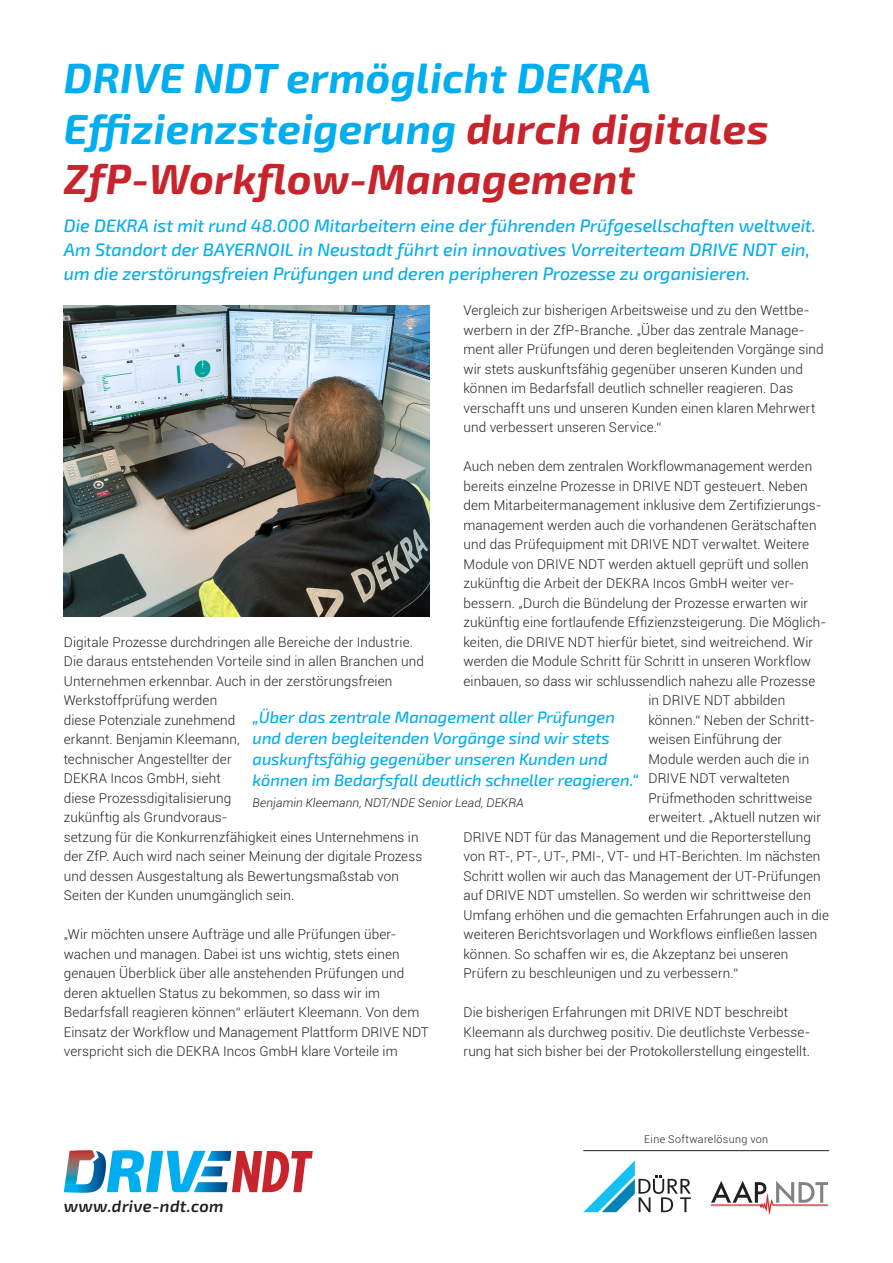
<style>
.page{position:relative;width:893px;height:1263px;background:#fff}
.page>*{position:absolute;margin:0;border:0;box-sizing:border-box;transform-origin:0 0}
.t1{font:italic 700 42px/50.4px "Exo 2";letter-spacing:.01em;color:#00aeef}
.Intro{font:italic 500 18px/24px "Exo 2";color:#00aeef}
.Intro-2{font:italic 500 16.5px/21px "Exo 2";color:#00aeef}
.t2{font:italic 600 16.5px "Exo 2";letter-spacing:.025em;color:#231f20}
.Copy{font:300 13.5px/19.5px "Roboto";letter-spacing:.01em;color:#231f20}
.Copy-2{font:italic 300 12px "Roboto";letter-spacing:.01em;color:#231f20}
.t3{font:300 10.8px "Roboto";letter-spacing:.03em;color:#231f20}
.s1{color:#c8242b}
</style>
<div class="page">
<img style="left:64px;top:305px;width:365px;height:312px">
<svg style="left:64px;top:1150px;width:249px;height:43px"></svg>
<svg style="left:711px;top:1181px;width:118px;height:34px"></svg>
<svg style="left:583px;top:1160px;width:108px;height:52px"></svg>
<hr style="left:583px;top:1150px;width:246px;height:1px;background:#231f20">
<p class="t1" style="left:64px;top:51px;width:706px">DRIVE NDT ermöglicht DEKRA<br>Effizienzsteigerung <span class="s1">durch digitales<br>ZfP-Workflow-Management</span></p>
<p class="Intro" style="left:64px;top:213px;width:754px">Die DEKRA ist mit rund 48.000 Mitarbeitern eine der führenden Prüfgesellschaften weltweit.<br>Am Standort der BAYERNOIL in Neustadt führt ein innovatives Vorreiterteam DRIVE NDT ein, um die zerstörungsfreien Prüfungen und deren peripheren Prozesse zu organisieren.</p>
<p class="Copy" style="left:463px;top:300px;width:362px">Vergleich zur bisherigen Arbeitsweise und zu den Wettbe&shy;werbern in der ZfP-Branche. „Über das zentrale Manage&shy;ment aller Prüfungen und deren begleitenden Vorgänge sind wir stets auskunftsfähig gegenüber unseren Kunden und können im Bedarfsfall deutlich schneller reagieren. Das verschafft uns und unseren Kunden einen klaren Mehrwert und verbessert unseren Service.“</p>
<p class="Copy" style="left:463px;top:456px;width:350px">Auch neben dem zentralen Workflowmanagement werden</p>
<p class="Copy" style="left:463px;top:476px;width:346px">bereits einzelne Prozesse in DRIVE NDT gesteuert. Neben</p>
<p class="Copy" style="left:463px;top:495px;width:359px">dem Mitarbeitermanagement inklusive dem Zertifizierungs-</p>
<p class="Copy" style="left:463px;top:515px;width:355px">management werden auch die vorhandenen Gerätschaften</p>
<p class="Copy" style="left:463px;top:534px;width:347px">und das Prüfequipment mit DRIVE NDT verwaltet. Weitere</p>
<p class="Copy" style="left:463px;top:554px;width:347px">Module von DRIVE NDT werden aktuell geprüft und sollen</p>
<p class="Copy" style="left:463px;top:573px;width:332px">zukünftig die Arbeit der DEKRA Incos GmbH weiter ver-</p>
<p class="Copy" style="left:463px;top:593px;width:346px">bessern. „Durch die Bündelung der Prozesse erwarten wir</p>
<p class="Copy" style="left:463px;top:612px;width:364px">zukünftig eine fortlaufende Effizienzsteigerung. Die Möglich-</p>
<p class="Copy" style="left:463px;top:632px;width:351px">keiten, die DRIVE NDT hierfür bietet, sind weitreichend. Wir</p>
<p class="Copy" style="left:463px;top:651px;width:349px">werden die Module Schritt für Schritt in unseren Workflow</p>
<p class="Copy" style="left:463px;top:671px;width:353px">einbauen, so dass wir schlussendlich nahezu alle Prozesse</p>
<p class="Copy" style="left:648px;top:690px;width:138px">in DRIVE NDT abbilden</p>
<p class="Copy" style="left:648px;top:710px;width:168px">können.“ Neben der Schritt-</p>
<p class="Copy" style="left:648px;top:729px;width:135px">weisen Einführung der</p>
<p class="Copy" style="left:648px;top:749px;width:162px">Module werden auch die in</p>
<p class="Copy" style="left:648px;top:768px;width:143px">DRIVE NDT verwalteten</p>
<p class="Copy" style="left:648px;top:788px;width:165px">Prüfmethoden schrittweise</p>
<p class="Copy" style="left:648px;top:807px;width:174px">erweitert. „Aktuell nutzen wir</p>
<p class="Copy" style="left:463px;top:827px;width:349px">DRIVE NDT für das Management und die Reporterstellung</p>
<p class="Copy" style="left:463px;top:846px;width:358px">von RT-, PT-, UT-, PMI-, VT- und HT-Berichten. Im nächsten</p>
<p class="Copy" style="left:463px;top:866px;width:359px">Schritt wollen wir auch das Management der UT-Prüfungen</p>
<p class="Copy" style="left:463px;top:885px;width:349px">auf DRIVE NDT umstellen. So werden wir schrittweise den</p>
<p class="Copy" style="left:463px;top:905px;width:367px">Umfang erhöhen und die gemachten Erfahrungen auch in die</p>
<p class="Copy" style="left:463px;top:924px;width:355px">weiteren Berichtsvorlagen und Workflows einfließen lassen</p>
<p class="Copy" style="left:463px;top:944px;width:326px">können. So schaffen wir es, die Akzeptanz bei unseren</p>
<p class="Copy" style="left:463px;top:963px;width:276px">Prüfern zu beschleunigen und zu verbessern.“</p>
<p class="Copy" style="left:463px;top:1002px;width:349px">Die bisherigen Erfahrungen mit DRIVE NDT beschreibt<br>Kleemann als durchweg positiv. Die deutlichste Verbesse&shy;rung hat sich bisher bei der Protokollerstellung eingestellt.</p>
<p class="Copy" style="left:64px;top:632px;width:362px">Digitale Prozesse durchdringen alle Bereiche der Industrie.<br>Die daraus entstehenden Vorteile sind in allen Branchen und Unternehmen erkennbar. Auch in der zerstörungsfreien Werkstoffprüfung werden<br>diese Potenziale zunehmend<br>erkannt. Benjamin Kleemann,<br>technischer Angestellter der<br>DEKRA Incos GmbH, sieht<br>diese Prozessdigitalisierung<br>zukünftig als Grundvoraus-<br>setzung für die Konkurrenzfähigkeit eines Unternehmens in der ZfP. Auch wird nach seiner Meinung der digitale Prozess und dessen Ausgestaltung als Bewertungsmaßstab von Seiten der Kunden unumgänglich sein.</p>
<p class="Copy" style="left:64px;top:924px;width:367px">„Wir möchten unsere Aufträge und alle Prüfungen über&shy;wachen und managen. Dabei ist uns wichtig, stets einen genauen Überblick über alle anstehenden Prüfungen und deren aktuellen Status zu bekommen, so dass wir im Bedarfsfall reagieren können“ erläutert Kleemann. Von dem Einsatz der Workflow und Management Plattform DRIVE NDT verspricht sich die DEKRA Incos GmbH klare Vorteile im</p>
<p class="Intro-2" style="left:253px;top:706px;width:387px">„Über das zentrale Management aller Prüfungen und deren begleitenden Vorgänge sind wir stets auskunftsfähig gegenüber unseren Kunden und können im Bedarfsfall deutlich schneller reagieren.“</p>
<p class="Copy-2" style="left:253px;top:794px;width:273px">Benjamin Kleemann, NDT/NDE Senior Lead, DEKRA</p>
<p class="t2" style="left:64px;top:1194px;width:161px">www.drive-ndt.com</p>
<p class="t3" style="left:644px;top:1132px;width:125px">Eine Softwarelösung von</p>
</div>
